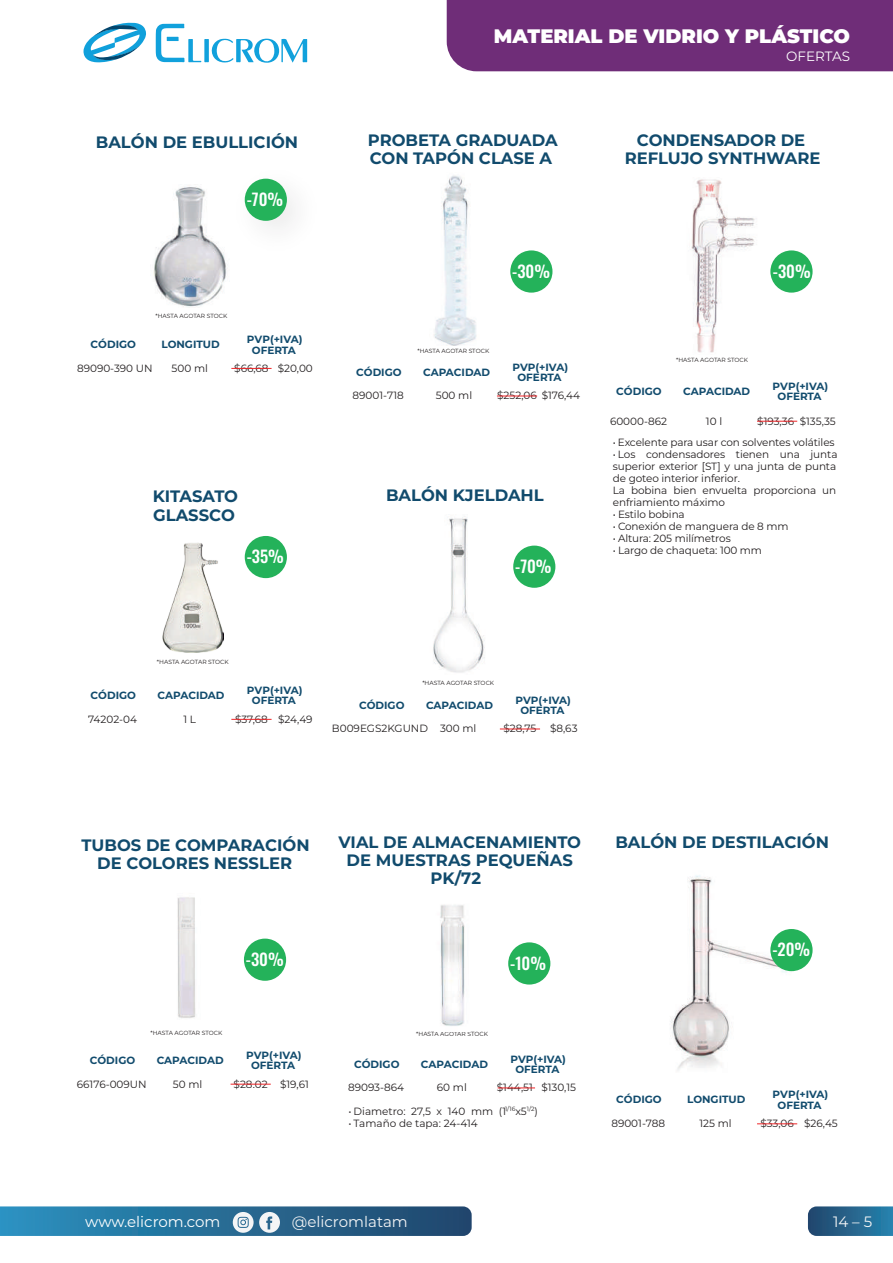
<style>
.page{position:relative;width:893px;height:1263px;background:#fff}
.page>*{position:absolute;margin:0;border:0;box-sizing:border-box;transform-origin:0 0}
.t1{font:900 19.5px "Montserrat";color:#fff}
.t2{font:700 16.5px/18px "Montserrat";color:#114b6d;text-align:center}
.t3{font:16.5px "Oswald";color:#fff}
.t4{font:15px "Montserrat";color:#f4f5f6}
.t5{font:15px "Montserrat";color:#fff}
.t6{font:13.5px "Montserrat";color:#fff}
.t7{font:10.5px/12px "Montserrat";letter-spacing:-.01em;color:#231f20}
.t8{font:700 10.5px/10.5px "Montserrat";color:#114b6d;text-align:center}
.t9{font:6px "Montserrat";letter-spacing:-.01em;color:#231f20}
</style>
<div class="page">
<div style="left:447px;top:0;width:446px;height:71px;background:#6f2d78"></div>
<svg style="left:83px;top:22px;width:63px;height:40px"></svg>
<svg style="left:156px;top:24px;width:151px;height:39px"></svg>
<svg style="left:808px;top:1206px;width:85px;height:30px;background:#2b6890"></svg>
<svg style="left:0;top:1206px;width:472px;height:30px;background:#32739a"></svg>
<hr style="left:231px;top:1084px;width:40px;height:1px;background:#ee2528">
<div style="left:244px;top:938px;width:42px;height:43px;background:#24b25a;border-radius:50%"></div>
<hr style="left:497px;top:396px;width:40px;height:1px;background:#ee2528">
<div style="left:510px;top:250px;width:42px;height:43px;background:#24b25a;border-radius:50%"></div>
<img style="left:434px;top:175px;width:42px;height:171px">
<hr style="left:757px;top:421px;width:40px;height:1px;background:#ee2528">
<div style="left:770px;top:250px;width:43px;height:43px;background:#24b25a;border-radius:50%"></div>
<img style="left:691px;top:179px;width:66px;height:174px">
<img style="left:177px;top:897px;width:19px;height:122px">
<hr style="left:498px;top:1087px;width:37px;height:1px;background:#ee2528">
<div style="left:508px;top:942px;width:42px;height:42px;background:#24b25a;border-radius:50%"></div>
<img style="left:440px;top:904px;width:25px;height:122px">
<hr style="left:231px;top:719px;width:41px;height:1px;background:#ee2528">
<div style="left:245px;top:536px;width:42px;height:42px;background:#24b25a;border-radius:50%"></div>
<img style="left:163px;top:543px;width:61px;height:109px">
<img style="left:670px;top:875px;width:124px;height:195px">
<hr style="left:757px;top:1123px;width:40px;height:1px;background:#ee2528">
<div style="left:770px;top:929px;width:43px;height:42px;background:#24b25a;border-radius:50%"></div>
<hr style="left:231px;top:368px;width:41px;height:1px;background:#ee2528">
<img style="left:244px;top:178px;width:49px;height:49px">
<div style="left:245px;top:179px;width:42px;height:42px;background:#24b25a;border-radius:50%"></div>
<img style="left:153px;top:185px;width:74px;height:122px">
<hr style="left:500px;top:729px;width:40px;height:1px;background:#ee2528">
<div style="left:513px;top:546px;width:42px;height:42px;background:#24b25a;border-radius:50%"></div>
<img style="left:433px;top:516px;width:52px;height:157px">
<h2 class="t2" style="left:96px;top:133px;width:204px">BALÓN DE EBULLICIÓN</h2>
<h2 class="t3" style="left:247px;top:185px;width:38px">-70%</h2>
<p class="t9" style="left:155px;top:312px;width:73px">*HASTA AGOTAR STOCK</p>
<p class="t8" style="left:91px;top:339px;width:47px">CÓDIGO</p>
<p class="t8" style="left:247px;top:333px;width:57px">PVP(+IVA)<br>OFERTA</p>
<p class="t7" style="left:77px;top:362px;width:77px">89090-390 UN</p>
<p class="t7" style="left:234px;top:362px;width:80px">$66,68 $20,00</p>
<p class="t8" style="left:162px;top:339px;width:60px">LONGITUD</p>
<p class="t7" style="left:172px;top:362px;width:38px">500 ml</p>
<h2 class="t2" style="left:153px;top:486px;width:87px;line-height:18.6px;text-align:left">KITASATO<br>GLASSCO</h2>
<h2 class="t3" style="left:247px;top:542px;width:39px">-35%</h2>
<h1 class="t1" style="left:494px;top:21px;width:358px">MATERIAL DE VIDRIO Y PLÁSTICO</h1>
<p class="t6" style="left:786px;top:47px;width:65px">OFERTAS</p>
<h2 class="t2" style="left:368px;top:131px;width:191px;text-align:left">PROBETA GRADUADA<br>CON TAPÓN CLASE A</h2>
<h2 class="t2" style="left:625px;top:131px;width:197px">CONDENSADOR DE<br>REFLUJO SYNTHWARE</h2>
<h2 class="t3" style="left:512px;top:256px;width:39px">-30%</h2>
<p class="t8" style="left:356px;top:366px;width:47px">CÓDIGO</p>
<p class="t7" style="left:353px;top:389px;width:53px">89001-718</p>
<p class="t9" style="left:417px;top:347px;width:73px">*HASTA AGOTAR STOCK</p>
<p class="t8" style="left:512px;top:361px;width:57px">PVP(+IVA)<br>OFERTA</p>
<p class="t7" style="left:497px;top:389px;width:84px">$252,06 $176,44</p>
<p class="t8" style="left:423px;top:366px;width:69px">CAPACIDAD</p>
<p class="t7" style="left:436px;top:389px;width:38px">500 ml</p>
<h2 class="t2" style="left:386px;top:486px;width:159px">BALÓN KJELDAHL</h2>
<h2 class="t3" style="left:515px;top:552px;width:38px">-70%</h2>
<h2 class="t3" style="left:773px;top:257px;width:39px">-30%</h2>
<p class="t9" style="left:676px;top:356px;width:73px">*HASTA AGOTAR STOCK</p>
<p class="t8" style="left:773px;top:380px;width:57px">PVP(+IVA)<br>OFERTA</p>
<p class="t7" style="left:757px;top:415px;width:80px">$193,36 $135,35</p>
<p class="t8" style="left:616px;top:385px;width:47px">CÓDIGO</p>
<p class="t7" style="left:610px;top:414px;width:58px">60000-862</p>
<p class="t7" style="left:613px;top:436px;width:223px">• Excelente para usar con solventes volátiles</p>
<p class="t7" style="left:613px;top:448px;width:226px">• Los condensadores tienen una junta superior exterior [ST] y una junta de punta de goteo interior inferior.<br>La bobina bien envuelta proporciona un enfriamiento máximo</p>
<p class="t7" style="left:613px;top:508px;width:73px">• Estilo bobina</p>
<p class="t7" style="left:613px;top:520px;width:177px">• Conexión de manguera de 8 mm</p>
<p class="t7" style="left:613px;top:532px;width:119px">• Altura: 205 milímetros</p>
<p class="t7" style="left:613px;top:544px;width:151px">• Largo de chaqueta: 100 mm</p>
<p class="t8" style="left:683px;top:385px;width:69px">CAPACIDAD</p>
<p class="t7" style="left:706px;top:415px;width:18px">10 l</p>
<p class="t9" style="left:157px;top:657px;width:73px">*HASTA AGOTAR STOCK</p>
<p class="t8" style="left:91px;top:689px;width:47px">CÓDIGO</p>
<p class="t8" style="left:247px;top:684px;width:57px">PVP(+IVA)<br>OFERTA</p>
<p class="t7" style="left:88px;top:713px;width:50px">74202-04</p>
<p class="t7" style="left:235px;top:713px;width:79px">$37,68 $24,49</p>
<p class="t8" style="left:158px;top:689px;width:68px">CAPACIDAD</p>
<p class="t7" style="left:183px;top:713px;width:14px">1 L</p>
<p class="t9" style="left:422px;top:679px;width:73px">*HASTA AGOTAR STOCK</p>
<p class="t8" style="left:359px;top:699px;width:47px">CÓDIGO</p>
<p class="t8" style="left:515px;top:694px;width:57px">PVP(+IVA)<br>OFERTA</p>
<p class="t7" style="left:332px;top:722px;width:98px">B009EGS2KGUND</p>
<p class="t7" style="left:503px;top:722px;width:35px">$28,75</p>
<p class="t7" style="left:550px;top:722px;width:29px">$8,63</p>
<p class="t8" style="left:426px;top:699px;width:69px">CAPACIDAD</p>
<p class="t7" style="left:440px;top:722px;width:38px">300 ml</p>
<h2 class="t2" style="left:81px;top:835px;width:230px">TUBOS DE COMPARACIÓN<br>DE COLORES NESSLER</h2>
<h2 class="t2" style="left:338px;top:832px;width:244px">VIAL DE ALMACENAMIENTO</h2>
<h2 class="t2" style="left:347px;top:851px;width:228px">DE MUESTRAS PEQUEÑAS</h2>
<h2 class="t2" style="left:431px;top:869px;width:49px">PK/72</h2>
<h2 class="t2" style="left:615px;top:832px;width:215px">BALÓN DE DESTILACIÓN</h2>
<h2 class="t3" style="left:246px;top:945px;width:39px">-30%</h2>
<h2 class="t3" style="left:510px;top:948px;width:37px">-10%</h2>
<h2 class="t3" style="left:772px;top:935px;width:39px">-20%</h2>
<p class="t9" style="left:150px;top:1029px;width:73px">*HASTA AGOTAR STOCK</p>
<p class="t8" style="left:90px;top:1054px;width:47px">CÓDIGO</p>
<p class="t7" style="left:77px;top:1077px;width:71px">66176-009UN</p>
<p class="t8" style="left:157px;top:1054px;width:69px">CAPACIDAD</p>
<p class="t7" style="left:173px;top:1077px;width:31px">50 ml</p>
<p class="t8" style="left:246px;top:1049px;width:57px">PVP(+IVA)<br>OFERTA</p>
<p class="t7" style="left:234px;top:1077px;width:77px">$28.02 $19,61</p>
<p class="t8" style="left:354px;top:1058px;width:47px">CÓDIGO</p>
<p class="t7" style="left:348px;top:1081px;width:58px">89093-864</p>
<p class="t9" style="left:416px;top:1030px;width:73px">*HASTA AGOTAR STOCK</p>
<p class="t8" style="left:421px;top:1058px;width:68px">CAPACIDAD</p>
<p class="t7" style="left:437px;top:1081px;width:31px">60 ml</p>
<p class="t8" style="left:510px;top:1053px;width:57px">PVP(+IVA)<br>OFERTA</p>
<p class="t7" style="left:497px;top:1081px;width:81px">$144,51 $130,15</p>
<p class="t7" style="left:348px;top:1105px;width:191px">• Diametro: 27,5 x 140 mm (1<sup>1/16</sup>x5<sup>1/2</sup>)</p>
<p class="t7" style="left:348px;top:1117px;width:131px">• Tamaño de tapa: 24-414</p>
<p class="t8" style="left:616px;top:1093px;width:47px">CÓDIGO</p>
<p class="t8" style="left:773px;top:1089px;width:57px">PVP(+IVA)<br>OFERTA</p>
<p class="t7" style="left:611px;top:1117px;width:55px">89001-788</p>
<p class="t7" style="left:760px;top:1117px;width:79px">$33,06 $26,45</p>
<p class="t8" style="left:687px;top:1093px;width:60px">LONGITUD</p>
<p class="t7" style="left:699px;top:1117px;width:34px">125 ml</p>
<h3 class="t5" style="left:85px;top:1211px;width:137px">www.elicrom.com</h3>
<h3 class="t4" style="left:292px;top:1211px;width:117px">@elicromlatam</h3>
<h3 class="t4" style="left:833px;top:1211px;width:41px">14 – 5</h3>
</div>
